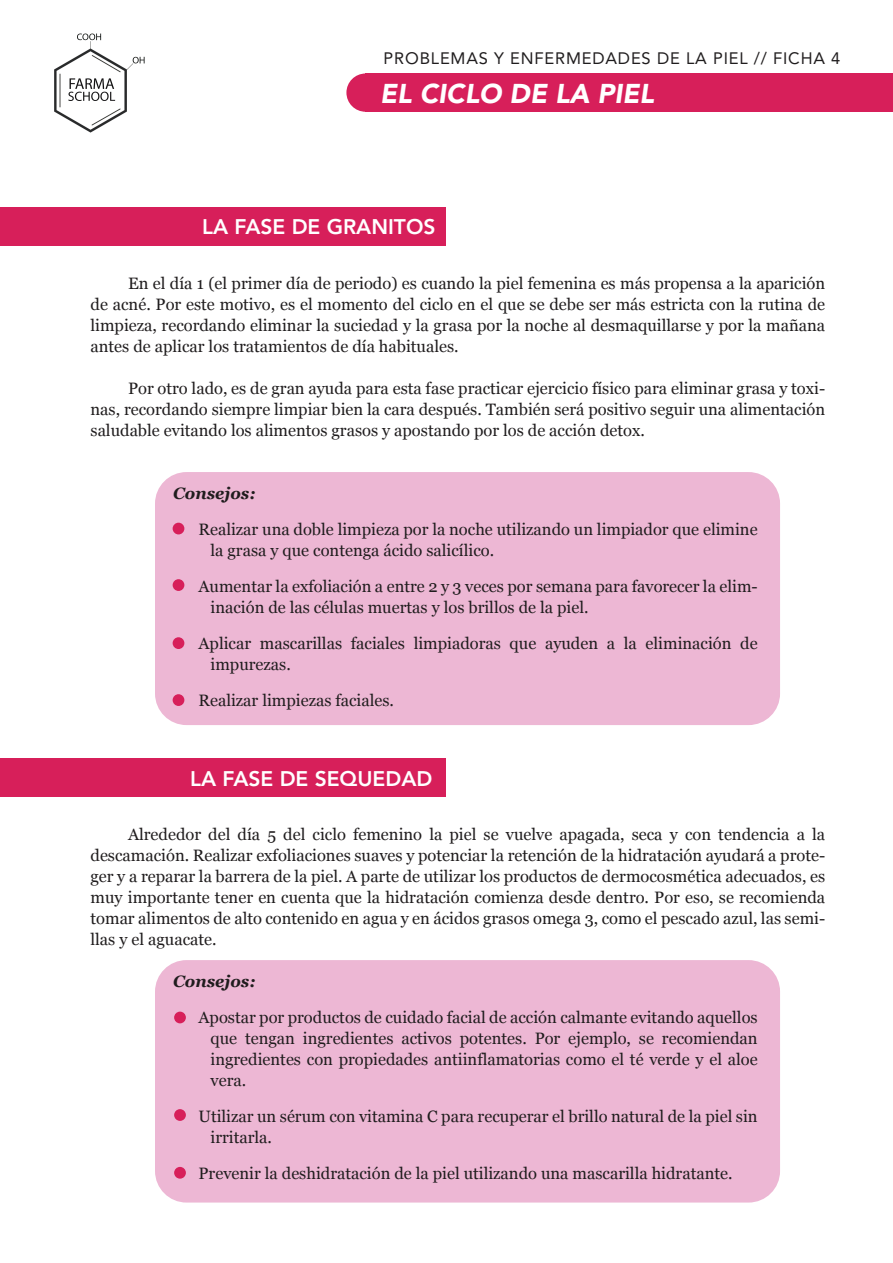
<style>
.page{position:relative;width:893px;height:1263px;background:#fff}
.page>*{position:absolute;margin:0;border:0;box-sizing:border-box;transform-origin:0 0}
.t1{font:italic 900 27px "Avenir LT Std";color:#fff}
.t2{font:800 21px "Avenir LT Std";color:#fff}
.t3{font:16.5px/21px "Georgia";color:#201d1e;text-align:justify}
.t4{font:16.5px "Avenir LT Std";letter-spacing:.05em;color:#201d1e}
.t5{font:italic 700 16.5px "Georgia";color:#201d1e}
</style>
<div class="page">
<div style="left:155px;top:472px;width:625px;height:253px;background:#edb7d4;border-radius:32px"></div>
<div style="left:173px;top:523px;width:11px;height:11px;background:#d71f5a;border-radius:50%"></div>
<div style="left:173px;top:579px;width:11px;height:12px;background:#d71f5a;border-radius:50%"></div>
<div style="left:173px;top:637px;width:11px;height:12px;background:#d71f5a;border-radius:50%"></div>
<div style="left:173px;top:694px;width:11px;height:12px;background:#d71f5a;border-radius:50%"></div>
<img style="left:54px;top:33px;width:91px;height:100px">
<div style="left:346px;top:73px;width:39px;height:39px;background:#d71f5a;border-radius:50%"></div>
<div style="left:366px;top:73px;width:527px;height:39px;background:#d71f5a"></div>
<div style="left:0;top:207px;width:445px;height:38px;background:#d71f5a"></div>
<div style="left:155px;top:960px;width:625px;height:242px;background:#edb7d4;border-radius:31px"></div>
<div style="left:0;top:758px;width:445px;height:38px;background:#d71f5a"></div>
<div style="left:174px;top:1012px;width:12px;height:11px;background:#d71f5a;border-radius:50%"></div>
<div style="left:174px;top:1109px;width:12px;height:12px;background:#d71f5a;border-radius:50%"></div>
<div style="left:174px;top:1167px;width:12px;height:11px;background:#d71f5a;border-radius:50%"></div>
<p class="t4" style="left:384px;top:49px;width:458px">PROBLEMAS Y ENFERMEDADES DE LA PIEL // FICHA 4</p>
<h1 class="t1" style="left:380px;top:78px;width:275px">EL CICLO DE LA PIEL</h1>
<p class="t2" style="left:202px;top:215px;width:235px">LA FASE DE GRANITOS</p>
<p class="t3" style="left:91px;top:274px;width:736px;text-indent:38px">En el día 1 (el primer día de periodo) es cuando la piel femenina es más propensa a la aparición de acné. Por este motivo, es el momento del ciclo en el que se debe ser más estricta con la rutina de limpieza, recordando eliminar la suciedad y la grasa por la noche al desmaquillarse y por la mañana antes de aplicar los tratamientos de día habituales.</p>
<p class="t3" style="left:91px;top:379px;width:736px;text-indent:38px">Por otro lado, es de gran ayuda para esta fase practicar ejercicio físico para eliminar grasa y toxi&shy;nas, recordando siempre limpiar bien la cara después. También será positivo seguir una alimentación saludable evitando los alimentos grasos y apostando por los de acción detox.</p>
<p class="t5" style="left:173px;top:486px;width:84px">Consejos:</p>
<p class="t3" style="left:211px;top:520px;width:549px;text-indent:-12px">Realizar una doble limpieza por la noche utilizando un limpiador que elimine la grasa y que contenga ácido salicílico.</p>
<p class="t3" style="left:211px;top:577px;width:549px;text-indent:-12px">Aumentar la exfoliación a entre 2 y 3 veces por semana para favorecer la elim&shy;inación de las células muertas y los brillos de la piel.</p>
<p class="t3" style="left:211px;top:634px;width:549px;text-indent:-12px">Aplicar mascarillas faciales limpiadoras que ayuden a la eliminación de impurezas.</p>
<p class="t3" style="left:199px;top:691px;width:197px">Realizar limpiezas faciales.</p>
<p class="t2" style="left:190px;top:766px;width:244px">LA FASE DE SEQUEDAD</p>
<p class="t3" style="left:91px;top:824px;width:736px;text-indent:38px">Alrededor del día 5 del ciclo femenino la piel se vuelve apagada, seca y con tendencia a la descamación. Realizar exfoliaciones suaves y potenciar la retención de la hidratación ayudará a prote&shy;ger y a reparar la barrera de la piel. A parte de utilizar los productos de dermocosmética adecuados, es muy importante tener en cuenta que la hidratación comienza desde dentro. Por eso, se recomienda tomar alimentos de alto contenido en agua y en ácidos grasos omega 3, como el pescado azul, las semi&shy;llas y el aguacate.</p>
<p class="t5" style="left:173px;top:974px;width:84px">Consejos:</p>
<p class="t3" style="left:211px;top:1008px;width:549px;text-indent:-12px">Apostar por productos de cuidado facial de acción calmante evitando aquellos que tengan ingredientes activos potentes. Por ejemplo, se recomiendan ingredientes con propiedades antiinflamatorias como el té verde y el aloe vera.</p>
<p class="t3" style="left:211px;top:1107px;width:549px;text-indent:-12px">Utilizar un sérum con vitamina C para recuperar el brillo natural de la piel sin irritarla.</p>
<p class="t3" style="left:199px;top:1164px;width:535px">Prevenir la deshidratación de la piel utilizando una mascarilla hidratante.</p>
</div>
